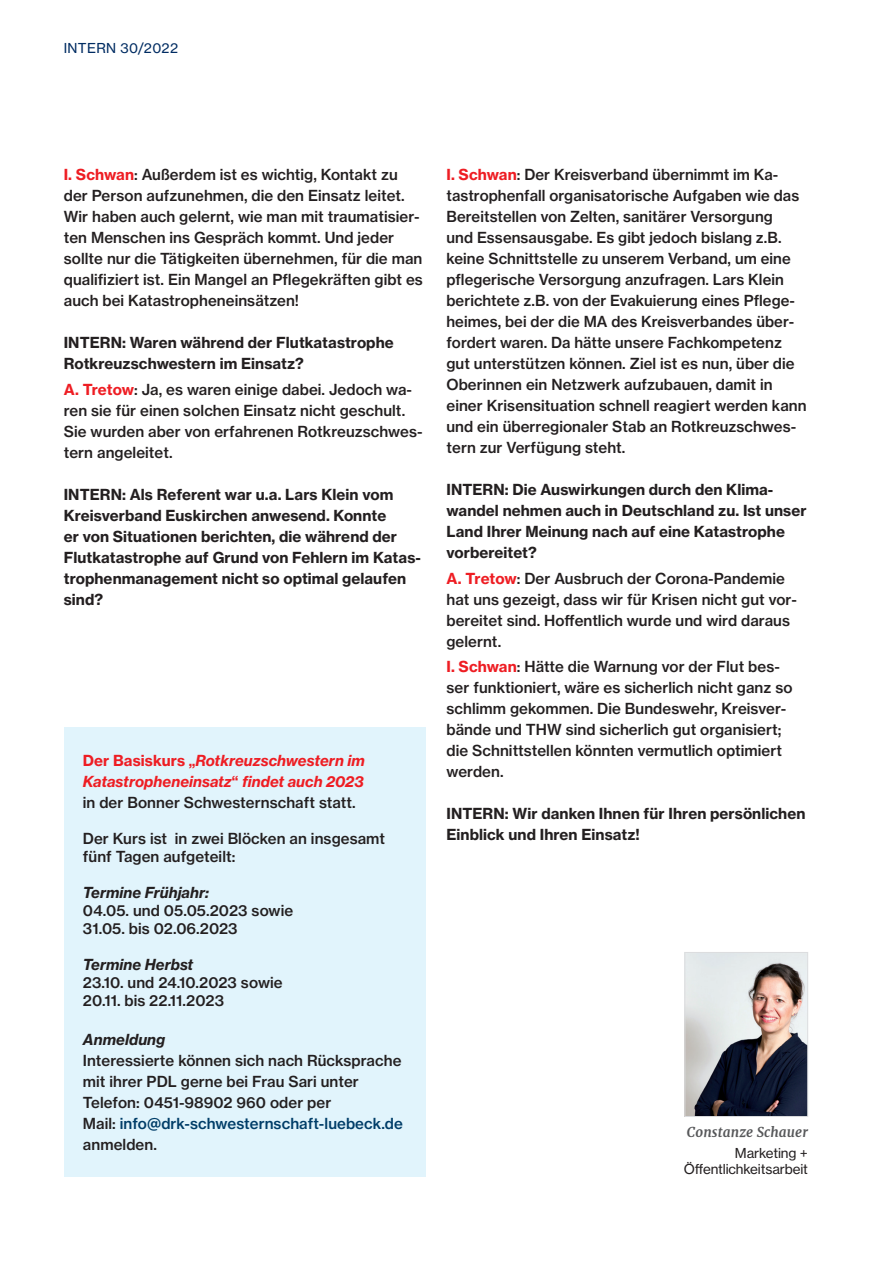
<style>
.page{position:relative;width:893px;height:1263px;background:#fff}
.page>*{position:absolute;margin:0;border:0;box-sizing:border-box;transform-origin:0 0}
.t1{font:15px/21px "N Haas Grotesk TX Pro 65 Md";letter-spacing:.005em;color:#231f20}
.t2{font:15px/21px "N Haas Grotesk TX Pro 75 Bd";letter-spacing:.005em;color:#231f20}
.t3{font:15px/21px "N Haas Grotesk TX Pro 76 Bd It";letter-spacing:.005em;color:#ee1d23}
.t4{font:15px "N Haas Grotesk TX Pro 76 Bd It";letter-spacing:.005em;color:#231f20}
.t5{font:13.5px/16.2px "N Haas Grotesk TX Pro 55 Rg";letter-spacing:-.01em;color:#231f20;text-align:right}
.t6{font:italic 700 13.5px "Merriweather";letter-spacing:.01em;color:#57585a}
.t7{font:13.5px "N Haas Grotesk TX Pro 55 Rg";letter-spacing:.025em;color:#002c62}
.s1{font-family:"N Haas Grotesk TX Pro 75 Bd";color:#ee1d23}
.s2{font-family:"N Haas Grotesk TX Pro 75 Bd"}
.s3{color:#003d68}
</style>
<div class="page">
<div style="left:64px;top:727px;width:361px;height:450px;background:#e1f4fc"></div>
<img style="left:687px;top:954px;width:119px;height:161px">
<div style="left:685px;top:952px;width:123px;height:165px;border:1px solid #dcdddf"></div>
<p class="t7" style="left:64px;top:39px;width:116px">INTERN 30/2022</p>
<p class="t1" style="left:64px;top:164px;width:361px"><span class="s1">I. Schwan</span>: Außerdem ist es wichtig, Kontakt zu der Person aufzunehmen, die den Einsatz leitet.<br>Wir haben auch gelernt, wie man mit traumatisier&shy;ten Menschen ins Gespräch kommt. Und jeder sollte nur die Tätigkeiten übernehmen, für die man qualifiziert ist. Ein Mangel an Pflegekräften gibt es auch bei Katastropheneinsätzen!</p>
<p class="t2" style="left:64px;top:332px;width:332px">INTERN: Waren während der Flutkatastrophe<br>Rotkreuzschwestern im Einsatz?</p>
<p class="t1" style="left:64px;top:379px;width:360px"><span class="s1">A. Tretow</span>: Ja, es waren einige dabei. Jedoch wa&shy;ren sie für einen solchen Einsatz nicht geschult.<br>Sie wurden aber von erfahrenen Rotkreuzschwes&shy;tern angeleitet.</p>
<p class="t2" style="left:64px;top:484px;width:359px">INTERN: Als Referent war u.a. Lars Klein vom Kreisverband Euskirchen anwesend. Konnte<br>er von Situationen berichten, die während der Flutkatastrophe auf Grund von Fehlern im Katas&shy;trophenmanagement nicht so optimal gelaufen sind?</p>
<p class="t3" style="left:83px;top:750px;width:283px"><span class="s2">Der Basiskurs „</span>Rotkreuzschwestern im<br>Katastropheneinsatz<span class="s2">“</span> findet auch 2023</p>
<p class="t1" style="left:83px;top:792px;width:274px">in der Bonner Schwesternschaft statt.</p>
<p class="t1" style="left:83px;top:829px;width:304px;line-height:18px">Der Kurs ist in zwei Blöcken an insgesamt fünf Tagen aufgeteilt:</p>
<p class="t4" style="left:83px;top:883px;width:128px">Termine Frühjahr:</p>
<p class="t1" style="left:83px;top:901px;width:212px;line-height:18px">04.05. und 05.05.2023 sowie<br>31.05. bis 02.06.2023</p>
<p class="t4" style="left:83px;top:955px;width:112px">Termine Herbst</p>
<p class="t1" style="left:83px;top:973px;width:201px;line-height:18px">23.10. und 24.10.2023 sowie<br>20.11. bis 22.11.2023</p>
<p class="t4" style="left:83px;top:1030px;width:84px">Anmeldung</p>
<p class="t1" style="left:83px;top:1050px;width:321px">Interessierte können sich nach Rücksprache mit ihrer PDL gerne bei Frau Sari unter Telefon: 0451-98902 960 oder per<br>Mail: <span class="s3">info@drk-schwesternschaft-luebeck.de </span>anmelden.</p>
<p class="t1" style="left:446px;top:164px;width:362px"><span class="s1">I. Schwan</span>: Der Kreisverband übernimmt im Ka&shy;tastrophenfall organisatorische Aufgaben wie das Bereitstellen von Zelten, sanitärer Versorgung<br>und Essensausgabe. Es gibt jedoch bislang z.B. keine Schnittstelle zu unserem Verband, um eine pflegerische Versorgung anzufragen. Lars Klein berichtete z.B. von der Evakuierung eines Pflege&shy;heimes, bei der die MA des Kreisverbandes über&shy;fordert waren. Da hätte unsere Fachkompetenz gut unterstützen können. Ziel ist es nun, über die Oberinnen ein Netzwerk aufzubauen, damit in einer Krisensituation schnell reagiert werden kann und ein überregionaler Stab an Rotkreuzschwes&shy;tern zur Verfügung steht.</p>
<p class="t2" style="left:446px;top:479px;width:362px">INTERN: Die Auswirkungen durch den Klima&shy;wandel nehmen auch in Deutschland zu. Ist unser Land Ihrer Meinung nach auf eine Katastrophe vorbereitet?</p>
<p class="t1" style="left:446px;top:568px;width:352px"><span class="s1">A. Tretow</span>: Der Ausbruch der Corona-Pandemie hat uns gezeigt, dass wir für Krisen nicht gut vor&shy;bereitet sind. Hoffentlich wurde und wird daraus gelernt.</p>
<p class="t1" style="left:446px;top:656px;width:348px"><span class="s1">I. Schwan</span>: Hätte die Warnung vor der Flut bes&shy;ser funktioniert, wäre es sicherlich nicht ganz so schlimm gekommen. Die Bundeswehr, Kreisver&shy;bände und THW sind sicherlich gut organisiert; die Schnittstellen könnten vermutlich optimiert werden.</p>
<p class="t2" style="left:446px;top:803px;width:360px">INTERN: Wir danken Ihnen für Ihren persönlichen<br>Einblick und Ihren Einsatz!</p>
<p class="t6" style="left:687px;top:1124px;width:122px">Constanze Schauer</p>
<p class="t5" style="left:684px;top:1145px;width:126px">Marketing +<br>Öffentlichkeitsarbeit</p>
</div>
